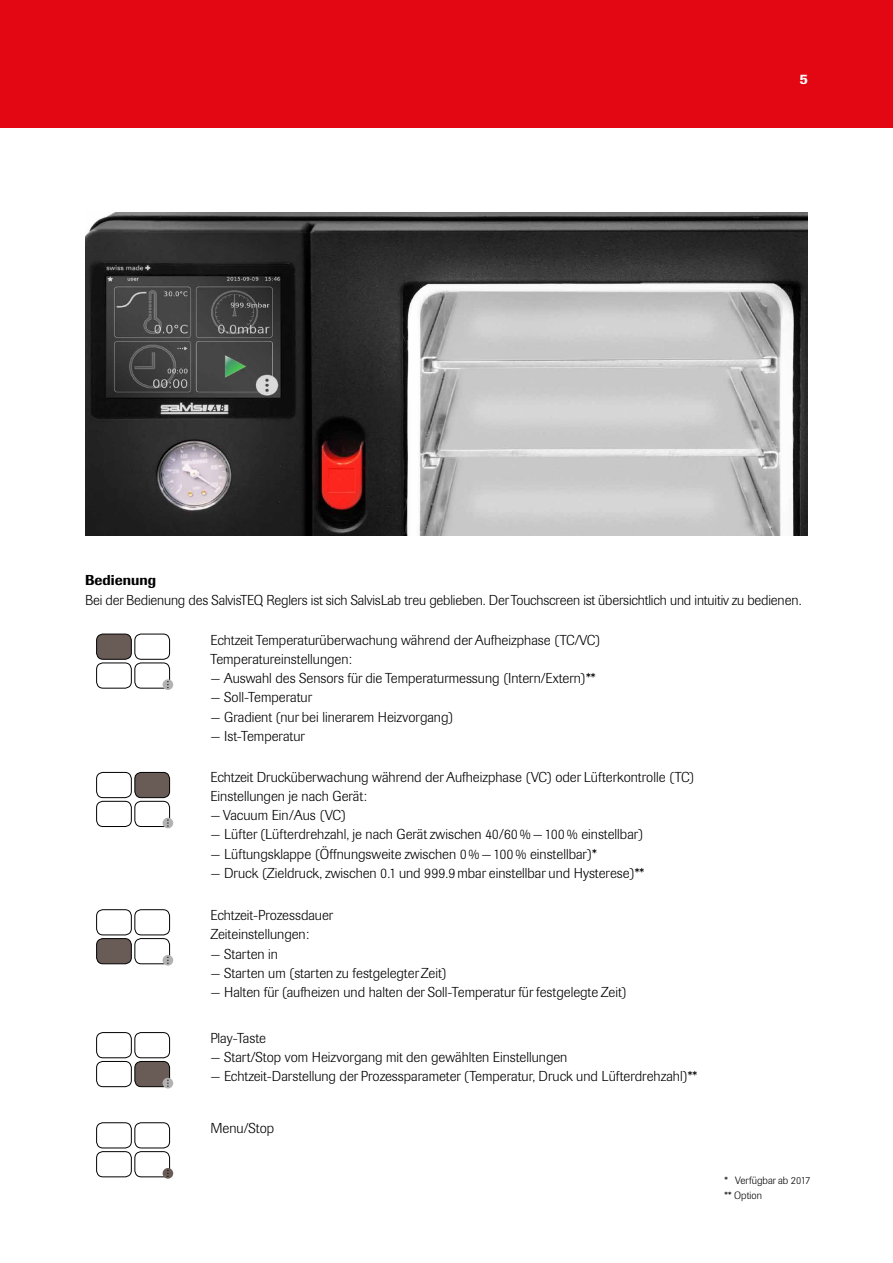
<style>
.page{position:relative;width:893px;height:1263px;background:#fff}
.page>*{position:absolute;margin:0;border:0;box-sizing:border-box;transform-origin:0 0}
.t1{font:300 14.25px/19.2px "Imago BQ";color:#000}
.t2{font:500 14.25px "Imago BQ";color:#000}
.t3{font:500 14.25px "Imago BQ";color:#fff}
.t4{font:300 10.5px/15px "Imago BQ";color:#000}
</style>
<div class="page">
<div style="left:0;top:0;width:893px;height:128px;background:#e30613"></div>
<div style="left:97px;top:634px;width:34px;height:25px;background:#695c57;border-radius:6px"></div>
<div style="left:96px;top:634px;width:36px;height:26px;border:1px solid #000;border-radius:6px"></div>
<div style="left:134px;top:634px;width:36px;height:26px;border:1px solid #000;border-radius:6px"></div>
<div style="left:96px;top:662px;width:36px;height:26px;border:1px solid #000;border-radius:6px"></div>
<div style="left:96px;top:772px;width:36px;height:26px;border:1px solid #000;border-radius:6px"></div>
<div style="left:135px;top:772px;width:35px;height:26px;background:#695c57;border-radius:6px"></div>
<div style="left:134px;top:772px;width:36px;height:26px;border:1px solid #000;border-radius:6px"></div>
<div style="left:96px;top:801px;width:36px;height:26px;border:1px solid #000;border-radius:6px"></div>
<div style="left:96px;top:909px;width:36px;height:26px;border:1px solid #000;border-radius:6px"></div>
<div style="left:134px;top:909px;width:36px;height:26px;border:1px solid #000;border-radius:6px"></div>
<div style="left:97px;top:938px;width:34px;height:26px;background:#695c57;border-radius:6px"></div>
<div style="left:96px;top:938px;width:36px;height:26px;border:1px solid #000;border-radius:6px"></div>
<div style="left:96px;top:1032px;width:36px;height:26px;border:1px solid #000;border-radius:6px"></div>
<div style="left:134px;top:1032px;width:36px;height:26px;border:1px solid #000;border-radius:6px"></div>
<div style="left:96px;top:1061px;width:36px;height:26px;border:1px solid #000;border-radius:6px"></div>
<img style="left:85px;top:213px;width:723px;height:323px">
<div style="left:96px;top:1122px;width:36px;height:26px;border:1px solid #000;border-radius:6px"></div>
<div style="left:134px;top:1122px;width:36px;height:26px;border:1px solid #000;border-radius:6px"></div>
<div style="left:96px;top:1151px;width:36px;height:26px;border:1px solid #000;border-radius:6px"></div>
<div style="left:134px;top:662px;width:36px;height:26px;border:1px solid #000;border-radius:6px"></div>
<svg style="left:163px;top:679px;width:10px;height:11px"></svg>
<div style="left:134px;top:801px;width:36px;height:26px;border:1px solid #000;border-radius:6px"></div>
<div style="left:163px;top:818px;width:10px;height:10px;background:#b3b2b2;border-radius:50%"></div>
<svg style="left:167px;top:819px;width:2px;height:8px"></svg>
<div style="left:134px;top:938px;width:36px;height:26px;border:1px solid #000;border-radius:6px"></div>
<svg style="left:163px;top:955px;width:10px;height:10px"></svg>
<div style="left:134px;top:1151px;width:36px;height:26px;border:1px solid #000;border-radius:6px"></div>
<div style="left:135px;top:1061px;width:35px;height:26px;background:#695c57;border-radius:6px"></div>
<div style="left:134px;top:1061px;width:36px;height:26px;border:1px solid #000;border-radius:6px"></div>
<div style="left:163px;top:1078px;width:10px;height:10px;background:#b3b2b2;border-radius:50%"></div>
<svg style="left:167px;top:1079px;width:2px;height:8px"></svg>
<div style="left:163px;top:1168px;width:10px;height:11px;background:#695c57;border-radius:50%"></div>
<p class="t3" style="left:800px;top:70px;width:10px">5</p>
<p class="t2" style="left:85px;top:572px;width:72px">Bedienung</p>
<p class="t1" style="left:85px;top:590px;width:718px">Bei der Bedienung des SalvisTEQ Reglers ist sich SalvisLab treu geblieben. Der Touchscreen ist übersichtlich und intuitiv zu bedienen.</p>
<p class="t1" style="left:210px;top:631px;width:392px">Echtzeit Temperaturüberwachung während der Aufheizphase (TC/VC)<br>Temperatureinstellungen:</p>
<p class="t1" style="left:210px;top:669px;width:386px">— Auswahl des Sensors für die Temperaturmessung (Intern/Extern)**</p>
<p class="t1" style="left:210px;top:688px;width:103px">— Soll-Temperatur</p>
<p class="t1" style="left:210px;top:707px;width:245px">— Gradient (nur bei linerarem Heizvorgang)</p>
<p class="t1" style="left:210px;top:726px;width:96px">— Ist-Temperatur</p>
<p class="t1" style="left:210px;top:768px;width:486px">Echtzeit Drucküberwachung während der Aufheizphase (VC) oder Lüfterkontrolle (TC)<br>Einstellungen je nach Gerät:</p>
<p class="t1" style="left:210px;top:806px;width:137px">— Vacuum Ein/Aus (VC)</p>
<p class="t1" style="left:210px;top:825px;width:434px">— Lüfter (Lüfterdrehzahl, je nach Gerät zwischen 40/60%—100% einstellbar)</p>
<p class="t1" style="left:210px;top:844px;width:388px">— Lüftungsklappe (Öffnungsweite zwischen 0%—100% einstellbar)*</p>
<p class="t1" style="left:210px;top:863px;width:435px">— Druck (Zieldruck, zwischen 0.1 und 999.9mbar einstellbar und Hysterese)**</p>
<p class="t1" style="left:210px;top:906px;width:124px">Echtzeit-Prozessdauer<br>Zeiteinstellungen:</p>
<p class="t1" style="left:210px;top:944px;width:69px">— Starten in</p>
<p class="t1" style="left:210px;top:963px;width:238px">— Starten um (starten zu festgelegter Zeit)</p>
<p class="t1" style="left:210px;top:982px;width:418px">— Halten für (aufheizen und halten der Soll-Temperatur für festgelegte Zeit)</p>
<p class="t1" style="left:210px;top:1029px;width:57px">Play-Taste</p>
<p class="t1" style="left:210px;top:1048px;width:358px">— Start/Stop vom Heizvorgang mit den gewählten Einstellungen</p>
<p class="t1" style="left:210px;top:1067px;width:488px">— Echtzeit-Darstellung der Prozessparameter (Temperatur, Druck und Lüfterdrehzahl)**</p>
<p class="t1" style="left:210px;top:1119px;width:65px">Menu/Stop</p>
<p class="t4" style="left:725px;top:1173px;width:87px">* Verfügbar ab 2017 ** Option</p>
</div>
